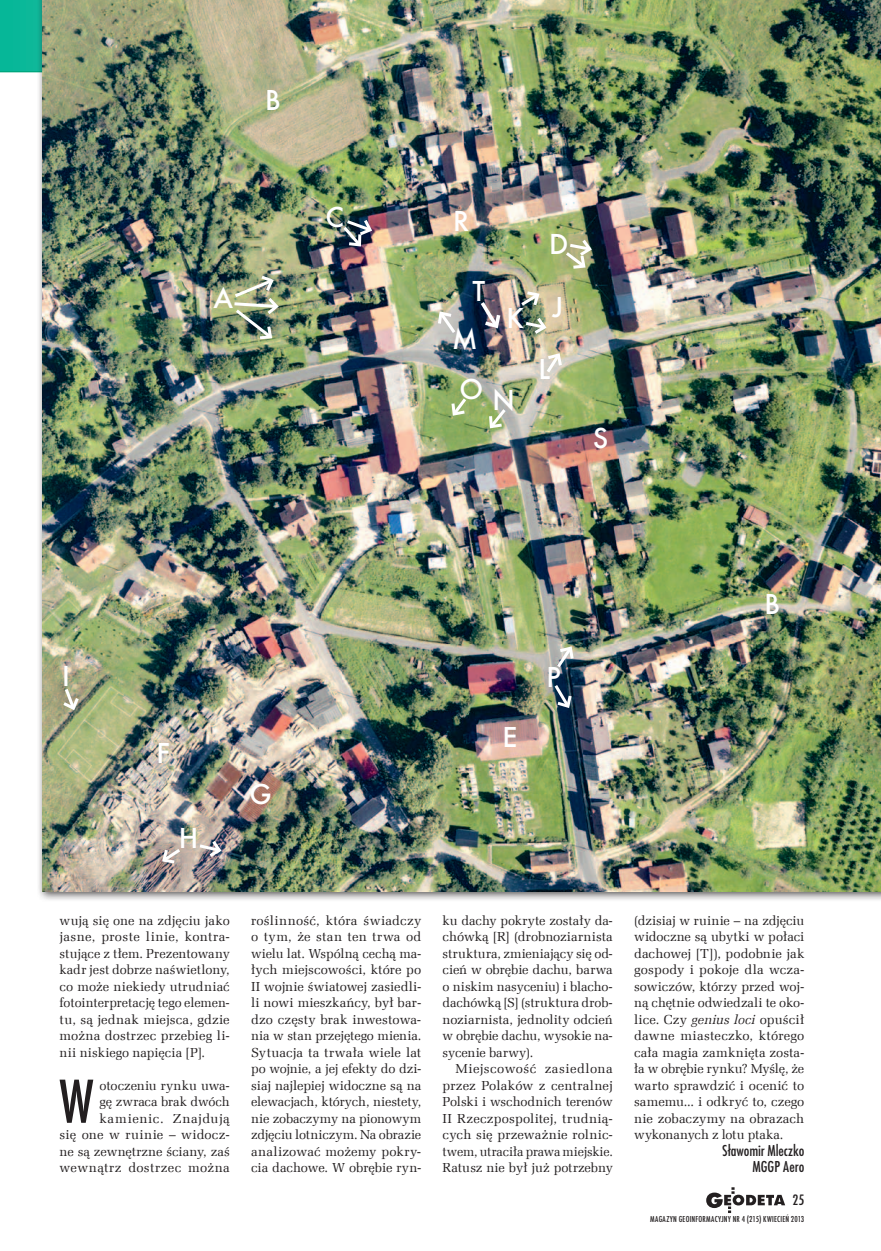
<style>
.page{position:relative;width:881px;height:1251px;background:#fff}
.page>*{position:absolute;margin:0;border:0;box-sizing:border-box;transform-origin:0 0}
.t1{font:500 condensed 64.65px "Futura TEE";color:#231f20}
.t2{font:500 30px "Futura TEE";color:#fff}
.t3{font:500 condensed 16.5px/16.5px "Futura TEE";color:#231f20;text-align:right}
.t4{font:500 condensed 15.75px "Futura TEE";color:#231f20}
.t5{font:13.05px/16.5px "Zapf Ellipt EU";color:#231f20;text-align:justify}
.t6{font:500 condensed 9px "Futura TEE";letter-spacing:.025em;color:#231f20}
.s1{font-style:italic}
</style>
<div class="page">
<svg style="left:0;top:0;width:812px;height:71px;background:#0db596"></svg>
<svg style="left:706px;top:1187px;width:78px;height:25px"></svg>
<img style="left:43px;top:0;width:837px;height:891px">
<img style="left:231px;top:273px;width:50px;height:68px">
<svg style="left:340px;top:216px;width:34px;height:33px"></svg>
<svg style="left:436px;top:309px;width:22px;height:27px"></svg>
<svg style="left:477px;top:298px;width:25px;height:33px"></svg>
<svg style="left:562px;top:236px;width:31px;height:34px"></svg>
<svg style="left:543px;top:351px;width:20px;height:25px"></svg>
<svg style="left:517px;top:289px;width:24px;height:19px"></svg>
<svg style="left:522px;top:314px;width:26px;height:22px"></svg>
<svg style="left:487px;top:406px;width:21px;height:24px"></svg>
<svg style="left:449px;top:395px;width:20px;height:23px"></svg>
<svg style="left:60px;top:685px;width:21px;height:27px"></svg>
<svg style="left:160px;top:845px;width:23px;height:20px"></svg>
<svg style="left:196px;top:837px;width:27px;height:22px"></svg>
<svg style="left:554px;top:644px;width:21px;height:26px"></svg>
<svg style="left:551px;top:681px;width:22px;height:29px"></svg>
<h2 class="t2" style="left:265px;top:83px;width:17px">B</h2>
<h2 class="t2" style="left:213px;top:281px;width:21px">A</h2>
<h2 class="t2" style="left:325px;top:200px;width:20px">C</h2>
<h2 class="t2" style="left:453px;top:203px;width:17px">R</h2>
<h2 class="t2" style="left:472px;top:274px;width:14px">T</h2>
<h2 class="t2" style="left:452px;top:322px;width:27px">M</h2>
<h2 class="t2" style="left:549px;top:226px;width:21px">D</h2>
<h2 class="t2" style="left:506px;top:294px;width:58px">K J</h2>
<h2 class="t2" style="left:459px;top:377px;width:57px">O N</h2>
<h2 class="t2" style="left:538px;top:351px;width:13px">L</h2>
<h2 class="t2" style="left:592px;top:420px;width:17px">S</h2>
<h2 class="t2" style="left:62px;top:658px;width:9px">I</h2>
<h2 class="t2" style="left:156px;top:735px;width:15px">F</h2>
<h2 class="t2" style="left:179px;top:820px;width:21px">H</h2>
<h2 class="t2" style="left:249px;top:776px;width:24px">G</h2>
<h2 class="t2" style="left:502px;top:719px;width:16px">E</h2>
<h2 class="t2" style="left:546px;top:659px;width:16px">P</h2>
<h2 class="t2" style="left:764px;top:586px;width:17px">B</h2>
<p class="t5" style="left:60px;top:912px;width:172px">wują się one na zdjęciu jako jasne, proste linie, kontra&shy;stujące z tłem. Prezentowany kadr jest dobrze naświetlony, co może niekiedy utrudniać fotointerpretację tego elemen&shy;tu, są jednak miejsca, gdzie można dostrzec przebieg li&shy;nii niskiego napięcia [P].</p>
<h1 class="t1" style="left:59px;top:1065px;width:35px">W</h1>
<p class="t5" style="left:60px;top:1077px;width:172px;text-align:right">otoczeniu rynku uwa-<br>gę zwraca brak dwóch kamienic. Znajdują<br>się one w ruinie – widocz&shy;ne są zewnętrzne ściany, zaś wewnątrz dostrzec można</p>
<p class="t5" style="left:251px;top:912px;width:172px">roślinność, która świadczy o tym, że stan ten trwa od wielu lat. Wspólną cechą ma&shy;łych miejscowości, które po II wojnie światowej zasiedli&shy;li nowi mieszkańcy, był bar&shy;dzo częsty brak inwestowa&shy;nia w stan przejętego mienia.<br>Sytuacja ta trwała wiele lat po wojnie, a jej efekty do dzi&shy;siaj najlepiej widoczne są na elewacjach, których, niestety, nie zobaczymy na pionowym zdjęciu lotniczym. Na obrazie analizować możemy pokry&shy;cia dachowe. W obrębie ryn-</p>
<p class="t5" style="left:442px;top:912px;width:172px">ku dachy pokryte zostały da&shy;chówką [R] (drobnoziarnista struktura, zmieniający się od&shy;cień w obrębie dachu, barwa o niskim nasyceniu) i blacho&shy;dachówką [S] (struktura drob&shy;noziarnista, jednolity odcień w obrębie dachu, wysokie na&shy;sycenie barwy).</p>
<p class="t5" style="left:442px;top:1060px;width:172px;text-indent:13px">Miejscowość zasiedlona przez Polaków z centralnej Polski i wschodnich terenów II Rzeczpospolitej, trudnią&shy;cych się przeważnie rolnic&shy;twem, utraciła prawa miejskie.<br>Ratusz nie był już potrzebny</p>
<p class="t5" style="left:634px;top:912px;width:172px">(dzisiaj w ruinie – na zdjęciu widoczne są ubytki w połaci dachowej [T]), podobnie jak gospody i pokoje dla wcza&shy;sowiczów, którzy przed woj&shy;ną chętnie odwiedzali te oko&shy;lice. Czy <span class="s1">genius loci</span> opuścił dawne miasteczko, którego cała magia zamknięta zosta&shy;ła w obrębie rynku? Myślę, że warto sprawdzić i ocenić to samemu... i odkryć to, czego nie zobaczymy na obrazach wykonanych z lotu ptaka.</p>
<p class="t3" style="left:721px;top:1141px;width:84px">Sławomir Mleczko<br>MGGP Aero</p>
<p class="t4" style="left:792px;top:1191px;width:13px">25</p>
<p class="t6" style="left:650px;top:1213px;width:155px">MAGAZYN geoinformacYJNY nr 4 (215) KWIECIEŃ 2013</p>
</div>
